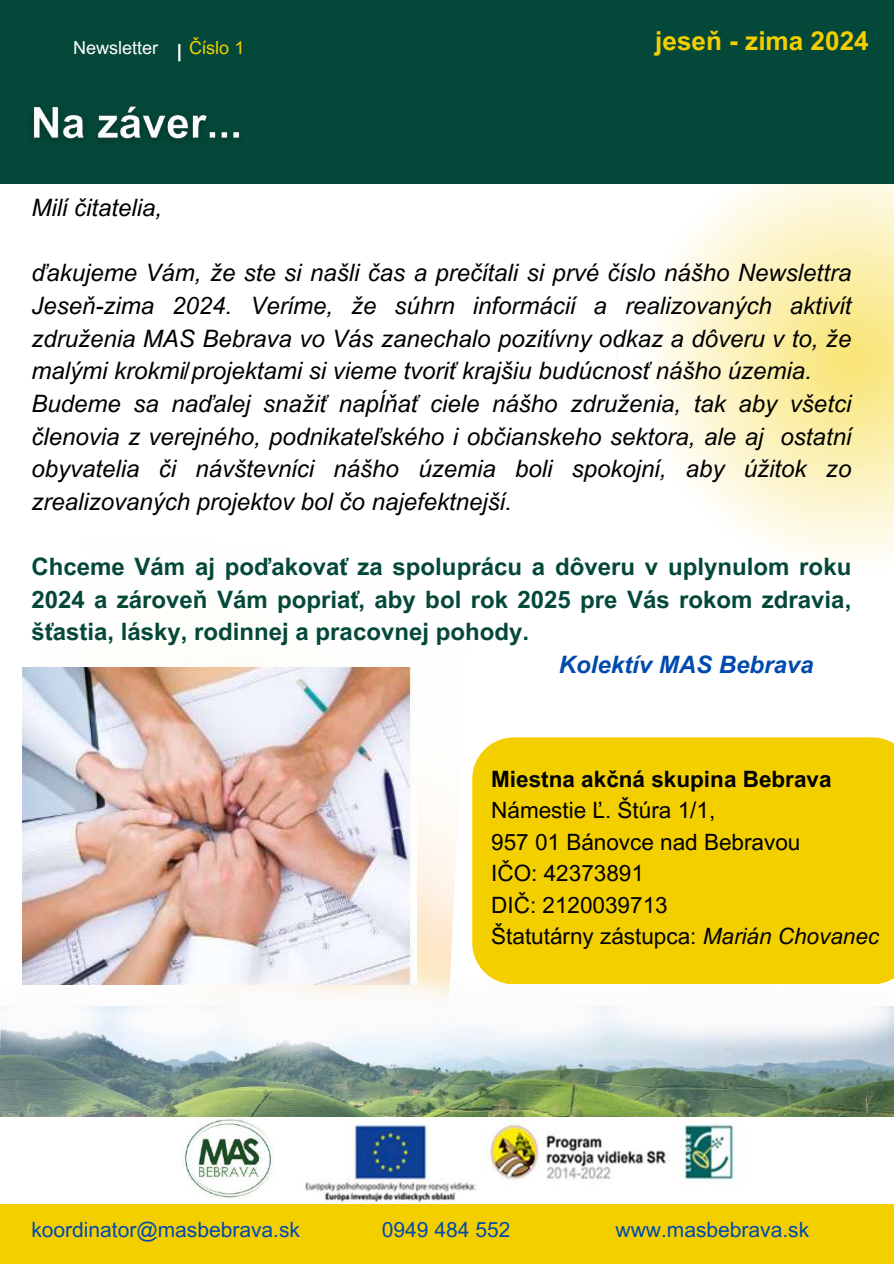
<style>
.page{position:relative;width:894px;height:1264px;background:#fff}
.page>*{position:absolute;margin:0;border:0;box-sizing:border-box;transform-origin:0 0}
.t1{font:700 26.1px "Arial MT Pro";color:#f4cf00}
.t2{font:italic 24px/32.7px "Arial MT Pro";color:#000}
.t3{font:700 24px/32.7px "Arial MT Pro";color:#044839;text-align:justify}
.t4{font:italic 700 24px "Arial MT Pro";color:#004aad}
.t5{font:22.5px/31.5px "Arial MT Pro";color:#000}
.t6{font:700 22.5px "Arial MT Pro";color:#000}
.t7{font:21px "Arial MT Pro";color:#004aad}
.t8{font:18px "Arial MT Pro";color:#fff}
.t9{font:18px "Arial MT Pro";color:#f4cf00}
.s1{font-style:italic}
</style>
<div class="page">
<svg style="left:617px;top:183px;width:276px;height:374px"></svg>
<img style="left:22px;top:667px;width:435px;height:299px">
<img style="left:23px;top:667px;width:394px;height:304px">
<div style="left:0;top:0;width:893px;height:183px;background:#044839"></div>
<svg style="left:178px;top:44px;width:2px;height:17px"></svg>
<img style="left:0;top:1061px;width:893px;height:56px">
<div style="left:411px;top:962px;width:174px;height:99px;background:linear-gradient(to bottom,#fff,#e5eff8)"></div>
<svg style="left:462px;top:966px;width:174px;height:99px"></svg>
<svg style="left:575px;top:984px;width:59px;height:77px"></svg>
<svg style="left:634px;top:984px;width:59px;height:77px"></svg>
<svg style="left:693px;top:1028px;width:59px;height:33px"></svg>
<svg style="left:752px;top:1006px;width:141px;height:55px"></svg>
<svg style="left:0;top:966px;width:133px;height:99px;fill:#f5f7fa"></svg>
<svg style="left:89px;top:971px;width:117px;height:99px"></svg>
<svg style="left:192px;top:954px;width:174px;height:99px;fill:#f5f8fc"></svg>
<svg style="left:206px;top:976px;width:174px;height:99px;fill:#f3f7f9"></svg>
<svg style="left:279px;top:962px;width:174px;height:99px"></svg>
<img style="left:182px;top:1118px;width:91px;height:80px">
<img style="left:305px;top:1117px;width:431px;height:86px">
<div style="left:0;top:1204px;width:893px;height:59px;background:#f4cf00"></div>
<div style="left:472px;top:737px;width:421px;height:247px;background:#f4cf00"></div>
<img style="left:33px;top:106px;width:207px;height:34px">
<p class="t8" style="left:73px;top:41px;width:87px">Newsletter</p>
<p class="t9" style="left:189px;top:41px;width:57px">Číslo 1</p>
<p class="t1" style="left:655px;top:31px;width:215px">jeseň - zima 2024</p>
<p class="t2" style="left:31px;top:194px;width:132px">Milí čitatelia,</p>
<p class="t2" style="left:31px;top:259px;width:821px">ďakujeme Vám, že ste si našli čas a prečítali si prvé číslo nášho Newslettra Jeseň-zima 2024. Veríme, že súhrn informácií a realizovaných aktivít združenia MAS Bebrava vo Vás zanechalo pozitívny odkaz a dôveru v to, že malými krokmi/projektami si vieme tvoriť krajšiu budúcnosť nášho územia.<br>Budeme sa naďalej snažiť napĺňať ciele nášho združenia, tak aby všetci členovia z verejného, podnikateľského i občianskeho sektora, ale aj ostatní obyvatelia či návštevníci nášho územia boli spokojní, aby úžitok zo zrealizovaných projektov bol čo najefektnejší.</p>
<p class="t3" style="left:31px;top:553px;width:821px">Chceme Vám aj poďakovať za spoluprácu a dôveru v uplynulom roku 2024 a zároveň Vám popriať, aby bol rok 2025 pre Vás rokom zdravia, šťastia, lásky, rodinnej a pracovnej pohody.</p>
<p class="t4" style="left:558px;top:655px;width:256px">Kolektív MAS Bebrava</p>
<p class="t6" style="left:491px;top:770px;width:342px">Miestna akčná skupina Bebrava</p>
<p class="t5" style="left:491px;top:797px;width:389px">Námestie Ľ. Štúra 1/1,<br>957 01 Bánovce nad Bebravou<br>IČO: 42373891<br>DIČ: 2120039713<br>Štatutárny zástupca: <span class="s1">Marián Chovanec</span></p>
<p class="t7" style="left:31px;top:1222px;width:270px">koordinator@masbebrava.sk</p>
<p class="t7" style="left:382px;top:1222px;width:130px">0949 484 552</p>
<p class="t7" style="left:615px;top:1222px;width:195px">www.masbebrava.sk</p>
</div>
